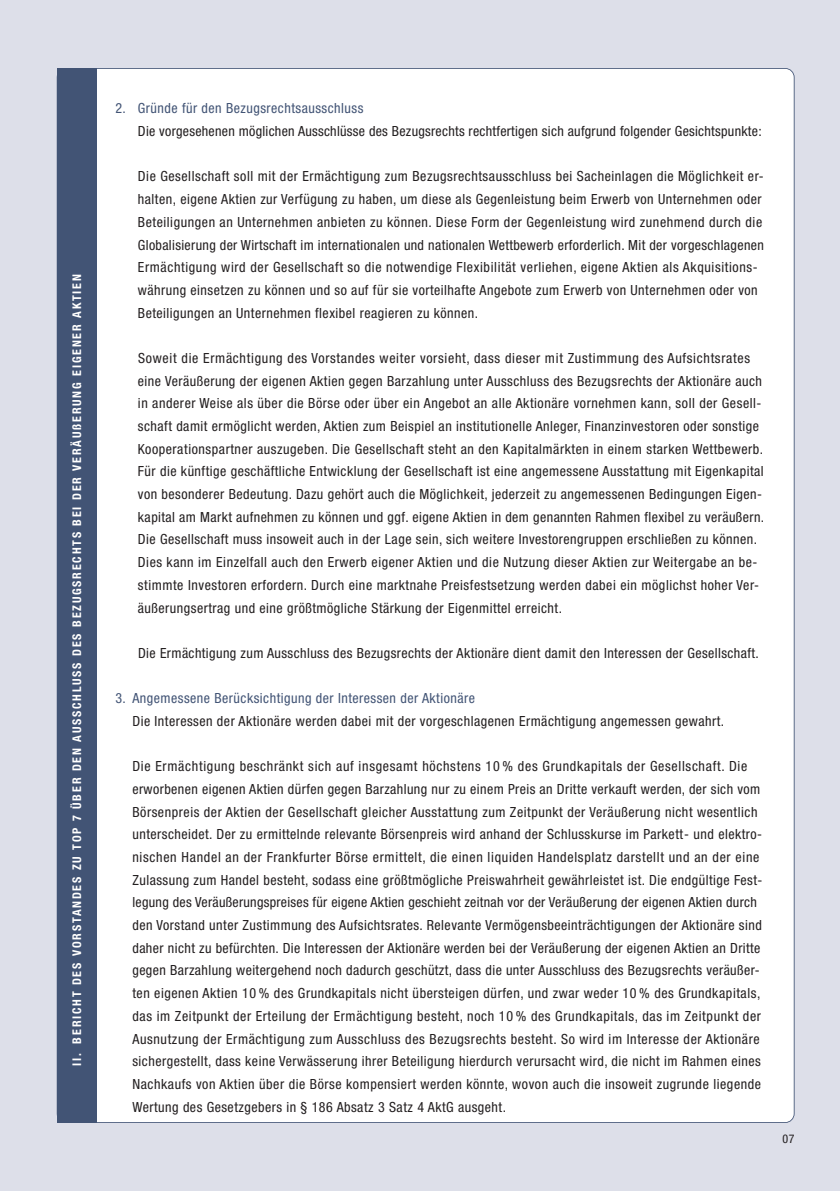
<style>
.page{position:relative;width:840px;height:1191px;background:#fff}
.page>*{position:absolute;margin:0;border:0;box-sizing:border-box;transform-origin:0 0}
.t1{font:condensed 14px/22.6px "Helvetica Neue";letter-spacing:.035em;color:#231f20}
.t2{font:condensed 14px "Helvetica Neue";letter-spacing:.035em;color:#425475}
.t3{font:700 condensed 12px "Helvetica Neue";letter-spacing:.15em;color:#fff}
.t4{font:condensed 12px "Helvetica Neue";color:#231f20}
</style>
<div class="page">
<div style="left:0;top:0;width:839px;height:1191px;background:#dddfe9"></div>
<div style="left:57px;top:69px;width:736px;height:1053px;background:#fff;border-radius:9px"></div>
<div style="left:57px;top:68px;width:39px;height:1055px;background:#425475"></div>
<p class="t3" style="left:73px;top:1066px;width:793px;rotate:-90deg">II. BERICHT DES VORSTANDES ZU TOP 7 ÜBER DEN AUSSCHLUSS DES BEZUGSRECHTS BEI DER VERÄUßERUNG EIGENER AKTIEN</p>
<p class="t2" style="left:115px;top:103px;width:249px">2. Gründe für den Bezugsrechtsausschluss</p>
<p class="t1" style="left:138px;top:121px;width:625px">Die vorgesehenen möglichen Ausschlüsse des Bezugsrechts rechtfertigen sich aufgrund folgender Gesichtspunkte:</p>
<p class="t1" style="left:138px;top:166px;width:627px">Die Gesellschaft soll mit der Ermächtigung zum Bezugsrechtsausschluss bei Sacheinlagen die Möglichkeit er&shy;halten, eigene Aktien zur Verfügung zu haben, um diese als Gegenleistung beim Erwerb von Unternehmen oder Beteiligungen an Unternehmen anbieten zu können. Diese Form der Gegenleistung wird zunehmend durch die Globalisierung der Wirtschaft im internationalen und nationalen Wettbewerb erforderlich. Mit der vorgeschlagenen Ermächtigung wird der Gesellschaft so die notwendige Flexibilität verliehen, eigene Aktien als Akquisitions&shy;währung einsetzen zu können und so auf für sie vorteilhafte Angebote zum Erwerb von Unternehmen oder von Beteiligungen an Unternehmen flexibel reagieren zu können.</p>
<p class="t1" style="left:138px;top:348px;width:627px">Soweit die Ermächtigung des Vorstandes weiter vorsieht, dass dieser mit Zustimmung des Aufsichtsrates eine Veräußerung der eigenen Aktien gegen Barzahlung unter Ausschluss des Bezugsrechts der Aktionäre auch in anderer Weise als über die Börse oder über ein Angebot an alle Aktionäre vornehmen kann, soll der Gesell&shy;schaft damit ermöglicht werden, Aktien zum Beispiel an institutionelle Anleger, Finanzinvestoren oder sonstige Kooperationspartner auszugeben. Die Gesellschaft steht an den Kapitalmärkten in einem starken Wettbewerb.<br>Für die künftige geschäftliche Entwicklung der Gesellschaft ist eine angemessene Ausstattung mit Eigenkapital von besonderer Bedeutung. Dazu gehört auch die Möglichkeit, jederzeit zu angemessenen Bedingungen Eigen&shy;kapital am Markt aufnehmen zu können und ggf. eigene Aktien in dem genannten Rahmen flexibel zu veräußern.<br>Die Gesellschaft muss insoweit auch in der Lage sein, sich weitere Investorengruppen erschließen zu können.<br>Dies kann im Einzelfall auch den Erwerb eigener Aktien und die Nutzung dieser Aktien zur Weitergabe an be&shy;stimmte Investoren erfordern. Durch eine marktnahe Preisfestsetzung werden dabei ein möglichst hoher Ver&shy;äußerungsertrag und eine größtmögliche Stärkung der Eigenmittel erreicht.</p>
<p class="t1" style="left:138px;top:643px;width:622px">Die Ermächtigung zum Ausschluss des Bezugsrechts der Aktionäre dient damit den Interessen der Gesellschaft.</p>
<p class="t2" style="left:115px;top:693px;width:361px">3. Angemessene Berücksichtigung der Interessen der Aktionäre</p>
<p class="t1" style="left:132px;top:711px;width:593px">Die Interessen der Aktionäre werden dabei mit der vorgeschlagenen Ermächtigung angemessen gewahrt.</p>
<p class="t1" style="left:132px;top:756px;width:631px">Die Ermächtigung beschränkt sich auf insgesamt höchstens 10 % des Grundkapitals der Gesellschaft. Die erworbenen eigenen Aktien dürfen gegen Barzahlung nur zu einem Preis an Dritte verkauft werden, der sich vom Börsenpreis der Aktien der Gesellschaft gleicher Ausstattung zum Zeitpunkt der Veräußerung nicht wesentlich unterscheidet. Der zu ermittelnde relevante Börsenpreis wird anhand der Schlusskurse im Parkett- und elektro&shy;nischen Handel an der Frankfurter Börse ermittelt, die einen liquiden Handelsplatz darstellt und an der eine Zulassung zum Handel besteht, sodass eine größtmögliche Preiswahrheit gewährleistet ist. Die endgültige Fest&shy;legung des Veräußerungspreises für eigene Aktien geschieht zeitnah vor der Veräußerung der eigenen Aktien durch den Vorstand unter Zustimmung des Aufsichtsrates. Relevante Vermögensbeeinträchtigungen der Aktionäre sind daher nicht zu befürchten. Die Interessen der Aktionäre werden bei der Veräußerung der eigenen Aktien an Dritte gegen Barzahlung weitergehend noch dadurch geschützt, dass die unter Ausschluss des Bezugsrechts veräußer&shy;ten eigenen Aktien 10 % des Grundkapitals nicht übersteigen dürfen, und zwar weder 10 % des Grundkapitals, das im Zeitpunkt der Erteilung der Ermächtigung besteht, noch 10 % des Grundkapitals, das im Zeitpunkt der Ausnutzung der Ermächtigung zum Ausschluss des Bezugsrechts besteht. So wird im Interesse der Aktionäre sichergestellt, dass keine Verwässerung ihrer Beteiligung hierdurch verursacht wird, die nicht im Rahmen eines Nachkaufs von Aktien über die Börse kompensiert werden könnte, wovon auch die insoweit zugrunde liegende Wertung des Gesetzgebers in § 186 Absatz 3 Satz 4 AktG ausgeht.</p>
<p class="t4" style="left:782px;top:1134px;width:14px">07</p>
</div>
